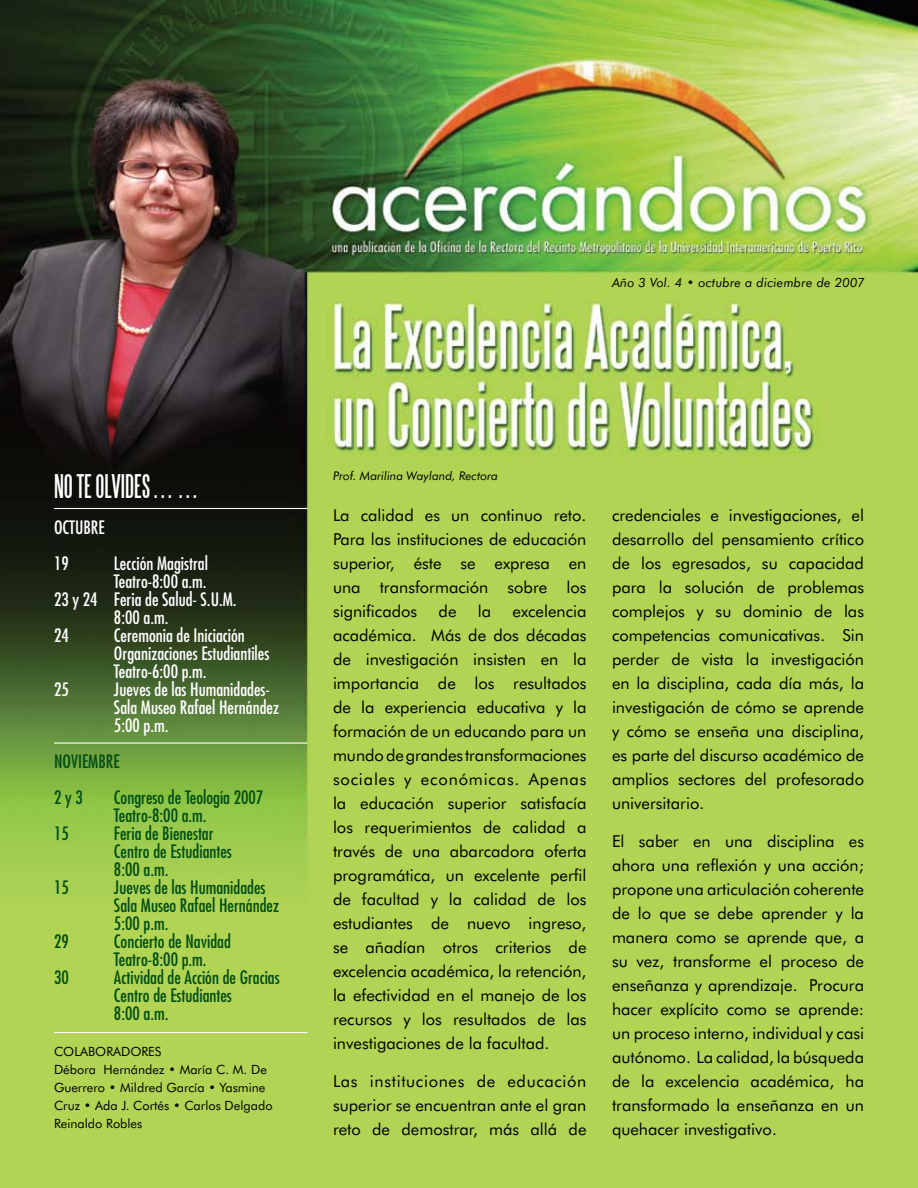
<style>
.page{position:relative;width:918px;height:1188px;background:#fff}
.page>*{position:absolute;margin:0;border:0;box-sizing:border-box;transform-origin:0 0}
.t1{font:30px "Steelfish";color:#fff}
.t2{font:condensed 18px/18px "Futura";color:#014e14}
.t3{font:condensed 18px/18px "Futura";color:#fff}
.t4{font:16.5px/24px "Futura BT";color:#000;text-align:justify}
.t5{font:12.75px/18px "Futura BT";color:#000}
.t6{font:italic 12.75px "Futura BT";letter-spacing:.02em;color:#000}
.t7{font:italic 12px "Futura BT";color:#000}
</style>
<div class="page">
<img style="left:0;top:0;width:918px;height:1188px">
<hr style="left:54px;top:508px;width:254px;height:1px;background:#fff">
<hr style="left:54px;top:742px;width:254px;height:2px;background:#fff">
<hr style="left:54px;top:1032px;width:254px;height:1px;background:#fff">
<svg style="left:457px;top:1154px;width:3px;height:9px"></svg>
<p class="t6" style="left:612px;top:275px;width:254px">Año 3 Vol. 4 • octubre a diciembre de 2007</p>
<h1 class="t1" style="left:54px;top:470px;width:148px">NO TE OLVIDES……</h1>
<p class="t3" style="left:54px;top:509px;width:52px;line-height:36px">OCTUBRE<br>19</p>
<p class="t3" style="left:114px;top:554px;width:96px">Lección Magistral</p>
<p class="t3" style="left:114px;top:572px;width:94px">Teatro-8:00 a.m.</p>
<p class="t3" style="left:54px;top:590px;width:184px">23 y 24 Feria de Salud- S.U.M.</p>
<p class="t3" style="left:114px;top:608px;width:56px">8:00 a.m.</p>
<p class="t3" style="left:54px;top:626px;width:16px">24</p>
<p class="t3" style="left:114px;top:626px;width:157px">Ceremonia de Iniciación<br>Organizaciones Estudiantiles<br>Teatro-6:00 p.m.</p>
<p class="t3" style="left:54px;top:680px;width:16px">25</p>
<p class="t3" style="left:114px;top:680px;width:167px">Jueves de las Humanidades-<br>Sala Museo Rafael Hernández<br>5:00 p.m.</p>
<p class="t2" style="left:54px;top:743px;width:32px;line-height:36px">Noviembre<br>2y3</p>
<p class="t2" style="left:114px;top:788px;width:151px">Congreso de Teología 2007<br>Teatro-8:00 a.m.</p>
<p class="t2" style="left:54px;top:824px;width:16px">15</p>
<p class="t2" style="left:114px;top:824px;width:119px">Feria de Bienestar<br>Centro de Estudiantes<br>8:00 a.m.</p>
<p class="t2" style="left:54px;top:878px;width:16px">15</p>
<p class="t2" style="left:114px;top:878px;width:167px">Jueves de las Humanidades<br>Sala Museo Rafael Hernández<br>5:00 p.m.</p>
<p class="t2" style="left:54px;top:932px;width:16px">29</p>
<p class="t2" style="left:114px;top:932px;width:118px">Concierto de Navidad<br>Teatro-8:00 p.m.</p>
<p class="t2" style="left:54px;top:968px;width:16px">30</p>
<p class="t2" style="left:114px;top:968px;width:167px">Actividad de Acción de Gracias<br>Centro de Estudiantes<br>8:00 a.m.</p>
<p class="t5" style="left:54px;top:1042px;width:220px">COLABORADORES<br>Débora Hernández • María C. M. De<br>Guerrero • Mildred García • Yasmine<br>Cruz • Ada J. Cortés • Carlos Delgado<br>Reinaldo Robles</p>
<p class="t7" style="left:333px;top:469px;width:166px">Prof. Marilina Wayland, Rectora</p>
<p class="t4" style="left:333px;top:503px;width:255px">La calidad es un continuo reto.<br>Para las instituciones de educación superior, éste se expresa en una transformación sobre los significados</p>
<p class="t4" style="left:333px;top:599px;width:255px;text-indent:180px">excelencia académica. Más de dos décadas de investigación insisten en la importancia de los resultados de la experiencia educativa y la formación de un educando para un mundo de grandes transformaciones sociales y económicas. Apenas la educación superior satisfacía los requerimientos de calidad a través de una abarcadora oferta programática, un excelente perfil de facultad y la calidad de los estudiantes de nuevo ingreso, se añadían otros criterios de excelencia académica, la retención, la efectividad en el manejo de los recursos y los resultados de las investigaciones de la facultad.</p>
<p class="t4" style="left:333px;top:1069px;width:255px">Las instituciones de educación superior se encuentran ante el gran reto de demostrar, más allá de</p>
<p class="t4" style="left:439px;top:599px;width:19px">de</p>
<p class="t4" style="left:478px;top:599px;width:15px">la</p>
<p class="t4" style="left:612px;top:503px;width:254px">credenciales e investigaciones, el desarrollo del pensamiento crítico de los egresados, su capacidad para la solución de problemas complejos y su dominio de las competencias comunicativas. Sin perder de vista la investigación en la disciplina, cada día más, la investigación de cómo se aprende y cómo se enseña una disciplina, es parte del discurso académico de amplios sectores del profesorado universitario.</p>
<p class="t4" style="left:612px;top:829px;width:254px">El saber en una disciplina es ahora una reflexión y una acción; propone una articulación coherente de lo que se debe aprender y la manera como se aprende que, a su vez, transforme el proceso de enseñanza y aprendizaje. Procura hacer explícito como se aprende: un proceso interno, individual y casi autónomo. La calidad, la búsqueda de la excelencia académica, ha transformado la enseñanza en un quehacer investigativo.</p>
</div>
